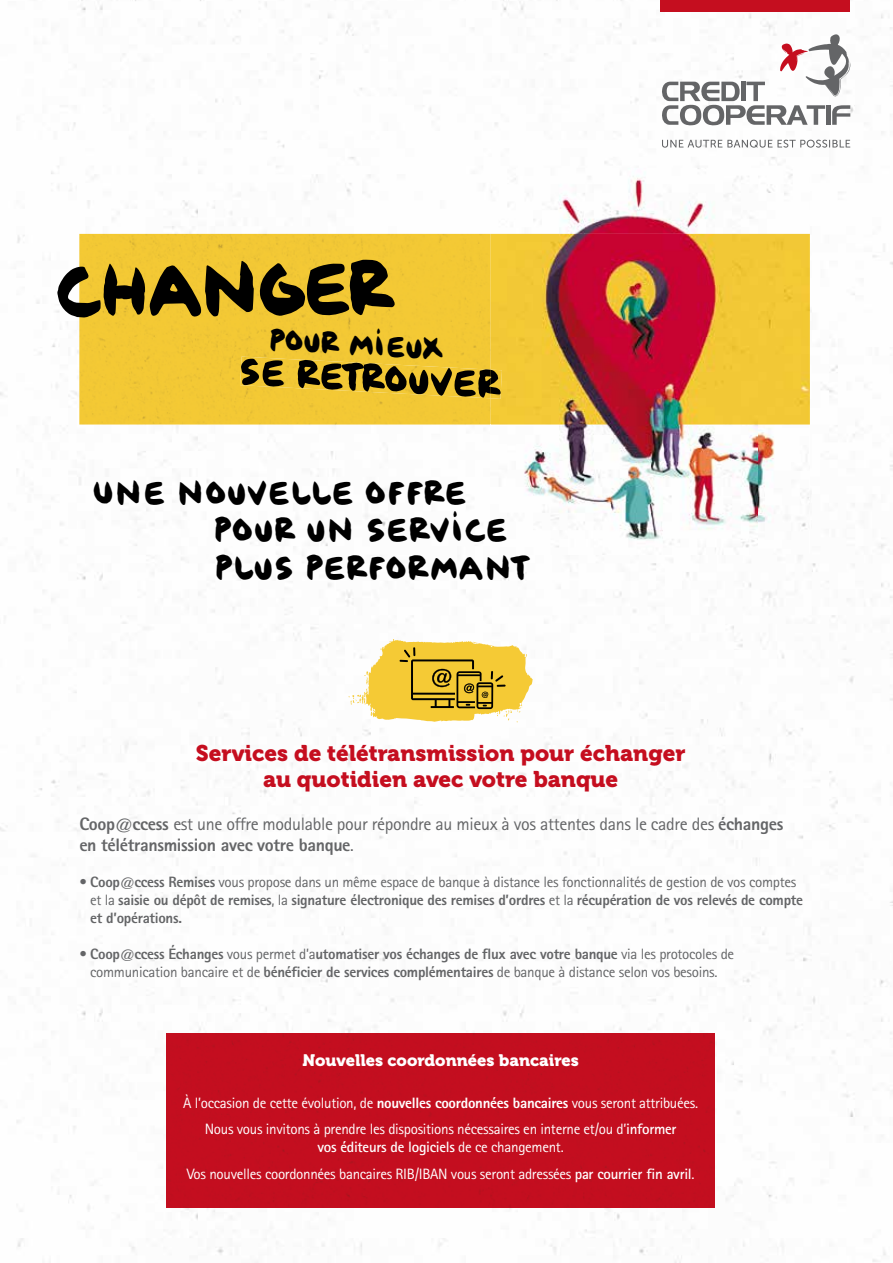
<style>
.page{position:relative;width:893px;height:1263px;background:#fff}
.page>*{position:absolute;margin:0;border:0;box-sizing:border-box;transform-origin:0 0}
.t1{font:110.55px "Artus Alphabet";color:#000}
.t2{font:56.7px "Artus Alphabet";color:#000}
.t3{font:49.5px/37.5px "Artus Alphabet";letter-spacing:-.01em;color:#000}
.t4{font:44.4px "Artus Alphabet";color:#000}
.t5{font:22.5px/25.5px "Museo 900";color:#c50e1f;text-align:center}
.t6{font:18px/21px "Rotis Sans Serif";letter-spacing:-.02em;color:#646567}
.t7{font:16.5px "Museo 900";color:#fff}
.t8{font:800 15px/18px "Rotis Sans Serif";letter-spacing:-.02em;color:#646567}
.t9{font:15px/26.5px "Rotis Sans Serif";letter-spacing:-.02em;color:#fff;text-align:center}
.s1{font-weight:800}
.s2{font-weight:400}
.s3{font-weight:700}
</style>
<div class="page">
<img style="left:0;top:0;width:893px;height:1263px">
<img style="left:79px;top:234px;width:678px;height:190px">
<div style="left:240px;top:357px;width:251px;height:41px;background:#f3c835"></div>
<img style="left:491px;top:168px;width:319px;height:97px">
<img style="left:757px;top:264px;width:53px;height:290px">
<img style="left:491px;top:424px;width:266px;height:130px">
<img style="left:491px;top:370px;width:11px;height:29px">
<div style="left:660px;top:0;width:190px;height:12px;background:#c50e1f"></div>
<svg style="left:661px;top:34px;width:189px;height:92px"></svg>
<svg style="left:662px;top:140px;width:188px;height:8px"></svg>
<svg style="left:349px;top:639px;width:184px;height:84px"></svg>
<div style="left:167px;top:1033px;width:547px;height:175px;background:#c30e1f"></div>
<h1 class="t1" style="left:53px;top:248px;width:340px;rotate:-1deg">changer</h1>
<h3 class="t4" style="left:269px;top:322px;width:175px;rotate:3deg">pour mieux</h3>
<h2 class="t2" style="left:239px;top:348px;width:265px;rotate:3deg">se retrouver</h2>
<h3 class="t3" style="left:213px;top:474px;width:317px;text-indent:-121px">Une nouvelle offre pour un service plus performant</h3>
<h3 class="t5" style="left:196px;top:741px;width:491px">Services de télétransmission pour échanger au quotidien avec votre banque</h3>
<p class="t6" style="left:79px;top:814px;width:706px"><span class="s1">Coop@ccess</span> est une offre modulable pour répondre au mieux à vos attentes dans le cadre des <span class="s1">échanges en télétransmission avec votre banque</span>.</p>
<p class="t8" style="left:90px;top:873px;width:714px;text-indent:-11px"><span class="s2">•</span> Coop@ccess Remises <span class="s2">vous propose dans un même espace de banque à distance les fonctionnalités de gestion de vos comptes et la</span> saisie ou dépôt de remises<span class="s2">, la</span> signature électronique des remises d’ordres <span class="s2">et la</span> récupération de vos relevés de compte et d’opérations.</p>
<p class="t8" style="left:79px;top:945px;width:656px;text-align:center"><span class="s2">•</span> Coop@ccess Échanges <span class="s2">vous permet d’a</span>utomatiser vos échanges de flux avec votre banque <span class="s2">via les protocoles de communication bancaire et de</span> bénéficier de services complémentaires <span class="s2">de banque à distance selon vos besoins.</span></p>
<p class="t7" style="left:302px;top:1050px;width:278px">Nouvelles coordonnées bancaires</p>
<p class="t9" style="left:183px;top:1089px;width:517px">À l’occasion de cette évolution, de <span class="s1">nouvelles coordonnées bancaires</span> vous seront attribuées.<br>Nous vous invitons à prendre les dispositions nécessaires en interne et/ou d’<span class="s3">informer</span></p>
<p class="t9" style="left:187px;top:1134px;width:509px"><span class="s3">vos éditeurs de logiciels</span> de ce changement.<br>Vos nouvelles coordonnées bancaires RIB/IBAN vous seront adressées <span class="s3">par courrier fin avril</span>.</p>
</div>
